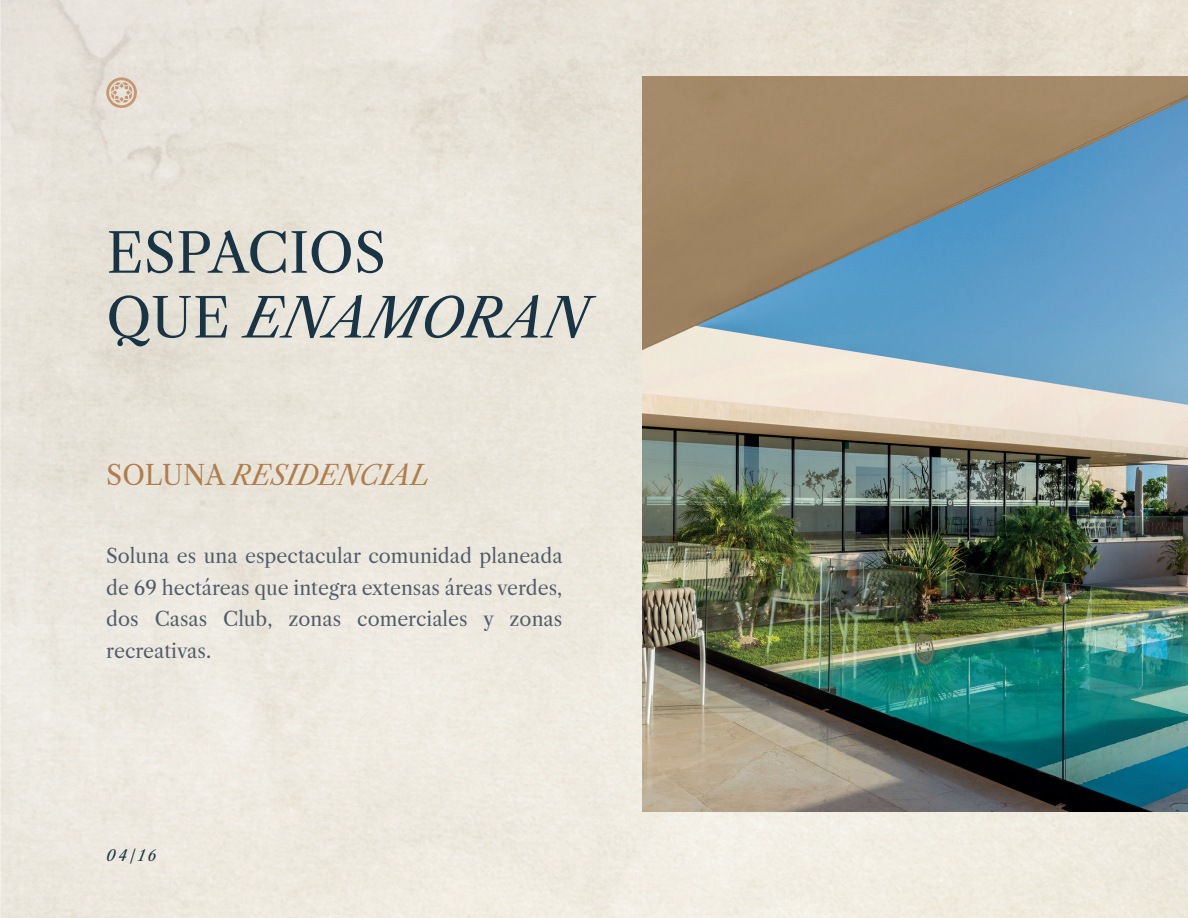
<style>
.page{position:relative;width:1188px;height:918px;background:#fff}
.page>*{position:absolute;margin:0;border:0;box-sizing:border-box;transform-origin:0 0}
.t1{font:54px/64.8px "Libre Caslon Text";color:#193444}
.t2{font:italic 27px "Libre Caslon Text";color:#b07d4d}
.t3{font:19.5px/31.5px "Libre Caslon Text";color:#515b69;text-align:justify}
.t4{font:italic 15px "Libre Caslon Text";color:#193444}
.s1{font-style:italic}
.s2{font-style:normal}
</style>
<div class="page">
<img style="left:0;top:0;width:1188px;height:918px">
<img style="left:642px;top:77px;width:546px;height:735px">
<svg style="left:106px;top:77px;width:31px;height:31px"></svg>
<h1 class="t1" style="left:106px;top:221px;width:483px">ESPACIOS<br>QUE <span class="s1">ENAMORAN</span></h1>
<h2 class="t2" style="left:106px;top:459px;width:325px"><span class="s2">SOLUNA</span> RESIDENCIAL</h2>
<p class="t3" style="left:106px;top:540px;width:458px">Soluna es una espectacular comunidad planeada de 69 hectáreas que integra extensas áreas verdes, dos Casas Club, zonas comerciales y zonas recreativas.</p>
<p class="t4" style="left:106px;top:846px;width:52px">04/16</p>
</div>
